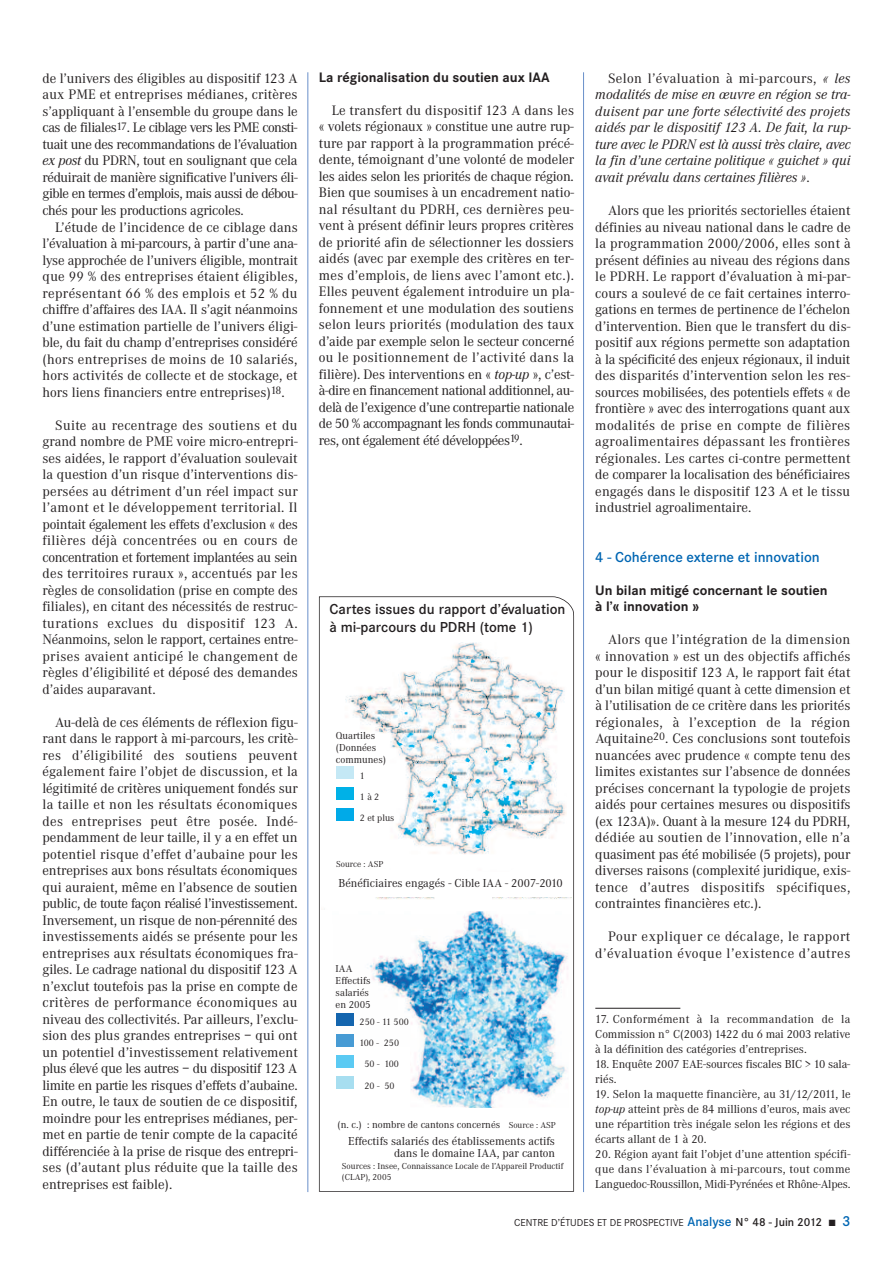
<style>
.page{position:relative;width:893px;height:1263px;background:#fff}
.page>*{position:absolute;margin:0;border:0;box-sizing:border-box;transform-origin:0 0}
.t1{font:600 15px/18px "Corporate S";color:#231f20}
.t2{font:600 15px "Corporate S";color:#0166b3}
.t3{font:14.25px/16.5px "Corporate A";color:#231f20;text-align:justify}
.t4{font:italic 14.25px/16.5px "Corporate A";color:#231f20;text-align:justify}
.t5{font:700 14.25px/16.5px "Corporate S";color:#231f20}
.t6{font:14.25px/16.5px "Corporate A";letter-spacing:.04em;color:#231f20;text-align:right}
.t7{font:12px/15px "Corporate A";color:#231f20;text-align:justify}
.t8{font:10.5px/12px "Corporate A";color:#231f20}
.t9{font:10.5px "Corporate S";color:#231f20}
.t10{font:9.75px/21px "Corporate A";color:#231f20}
.t11{font:9px/10.8px "Corporate A";color:#231f20}
.s1{font-style:italic}
.s2{font-style:normal}
.s3{font-weight:600;font-size:13.5px;color:#0166b3}
.s4{font-weight:600;font-size:12px}
.s5{font-weight:600;font-size:15px;color:#0166b3}
</style>
<div class="page">
<hr style="left:307px;top:72px;width:1px;height:1120px;background:#6990ca">
<hr style="left:583px;top:72px;width:1px;height:1120px;background:#6990ca">
<hr style="left:595px;top:1008px;width:85px;height:1px;background:#231f20">
<svg style="left:319px;top:596px;width:255px;height:596px"></svg>
<div style="left:321px;top:639px;width:251px;height:551px;background:#fff"></div>
<img style="left:336px;top:911px;width:232px;height:197px">
<div style="left:331px;top:1047px;width:79px;height:74px;background:#fff"></div>
<img style="left:345px;top:643px;width:227px;height:256px">
<div style="left:336px;top:766px;width:17px;height:13px;background:#c4e8f5"></div>
<div style="left:336px;top:787px;width:17px;height:13px;background:#00b1e7"></div>
<div style="left:336px;top:808px;width:17px;height:13px;background:#00aae8"></div>
<svg style="left:345px;top:853px;width:227px;height:44px"></svg>
<div style="left:336px;top:1013px;width:17px;height:12px;background:#1465ae"></div>
<div style="left:336px;top:1034px;width:17px;height:12px;background:#479bd4"></div>
<div style="left:336px;top:1055px;width:17px;height:12px;background:#5bcaf3"></div>
<div style="left:336px;top:1076px;width:17px;height:12px;background:#a7def0"></div>
<div style="left:567px;top:696px;width:5px;height:180px;background:#fff"></div>
<div style="left:436px;top:893px;width:56px;height:18px;background:#fff"></div>
<p class="t3" style="left:43px;top:70px;width:257px">de l’univers des éligibles au dispositif 123 A aux PME et entreprises médianes, critères s’appliquant à l’ensemble du groupe dans le cas de filiales<sup>17</sup>. Le ciblage vers les PME consti&shy;tuait une des recommandations de l’évaluation <span class="s1">ex post</span> du PDRN, tout en soulignant que cela réduirait de manière significative l’univers éli&shy;gible en termes d’emplois, mais aussi de débou&shy;chés pour les productions agricoles.</p>
<p class="t3" style="left:43px;top:218px;width:257px;text-indent:13px">L’étude de l’incidence de ce ciblage dans l’évaluation à mi-parcours, à partir d’une ana&shy;lyse approchée de l’univers éligible, montrait que 99 % des entreprises étaient éligibles, représentant 66 % des emplois et 52 % du chiffre d’affaires des IAA. Il s’agit néanmoins d’une estimation partielle de l’univers éligi&shy;ble, du fait du champ d’entreprises considéré (hors entreprises de moins de 10 salariés, hors activités de collecte et de stockage, et hors liens financiers entre entreprises)<sup>18</sup>.</p>
<p class="t3" style="left:43px;top:416px;width:257px;text-indent:13px">Suite au recentrage des soutiens et du grand nombre de PME voire micro-entrepri&shy;ses aidées, le rapport d’évaluation soulevait la question d’un risque d’interventions dis&shy;persées au détriment d’un réel impact sur l’amont et le développement territorial. Il pointait également les effets d’exclusion « des filières déjà concentrées ou en cours de concentration et fortement implantées au sein des territoires ruraux », accentués par les règles de consolidation (prise en compte des filiales), en citant des nécessités de restruc&shy;turations exclues du dispositif 123 A.<br>Néanmoins, selon le rapport, certaines entre&shy;prises avaient anticipé le changement de règles d’éligibilité et déposé des demandes d’aides auparavant.</p>
<p class="t3" style="left:43px;top:713px;width:257px;text-indent:13px">Au-delà de ces éléments de réflexion figu&shy;rant dans le rapport à mi-parcours, les critè&shy;res d’éligibilité des soutiens peuvent également faire l’objet de discussion, et la légitimité de critères uniquement fondés sur la taille et non les résultats économiques des entreprises peut être posée. Indé&shy;pendamment de leur taille, il y a en effet un potentiel risque d’effet d’aubaine pour les entreprises aux bons résultats économiques qui auraient, même en l’absence de soutien public, de toute façon réalisé l’investissement.<br>Inversement, un risque de non-pérennité des investissements aidés se présente pour les entreprises aux résultats économiques fra&shy;giles. Le cadrage national du dispositif 123 A n’exclut toutefois pas la prise en compte de critères de performance économiques au niveau des collectivités. Par ailleurs, l’exclu&shy;sion des plus grandes entreprises – qui ont un potentiel d’investissement relativement plus élevé que les autres – du dispositif 123 A limite en partie les risques d’effets d’aubaine.<br>En outre, le taux de soutien de ce dispositif, moindre pour les entreprises médianes, per&shy;met en partie de tenir compte de la capacité différenciée à la prise de risque des entrepri&shy;ses (d’autant plus réduite que la taille des entreprises est faible).</p>
<p class="t5" style="left:319px;top:69px;width:232px">La régionalisation du soutien aux IAA</p>
<p class="t3" style="left:319px;top:102px;width:257px;text-indent:13px">Le transfert du dispositif 123 A dans les « volets régionaux » constitue une autre rup&shy;ture par rapport à la programmation précé&shy;dente, témoignant d’une volonté de modeler les aides selon les priorités de chaque région.<br>Bien que soumises à un encadrement natio&shy;nal résultant du PDRH, ces dernières peu&shy;vent à présent définir leurs propres critères de priorité afin de sélectionner les dossiers aidés (avec par exemple des critères en ter&shy;mes d’emplois, de liens avec l’amont etc.).<br>Elles peuvent également introduire un pla&shy;fonnement et une modulation des soutiens selon leurs priorités (modulation des taux d’aide par exemple selon le secteur concerné ou le positionnement de l’activité dans la filière). Des interventions en « <span class="s1">top-up</span> », c’est&shy;à-dire en financement national additionnel, au&shy;delà de l’exigence d’une contrepartie nationale de 50 % accompagnant les fonds communautai&shy;res, ont également été développées<sup>19</sup>.</p>
<p class="t1" style="left:330px;top:599px;width:237px">Cartes issues du rapport d’évaluation à mi-parcours du PDRH (tome 1)</p>
<p class="t8" style="left:336px;top:729px;width:52px">Quartiles (Données communes)</p>
<p class="t10" style="left:360px;top:786px;width:36px">1à2<br>2 et plus</p>
<p class="t11" style="left:336px;top:858px;width:49px">Source : ASP</p>
<p class="t7" style="left:339px;top:875px;width:226px">Bénéficiaires engagés - Cible IAA - 2007-2010</p>
<p class="t10" style="left:360px;top:765px;width:7px">1</p>
<p class="t8" style="left:336px;top:962px;width:37px">IAA<br>Effectifs salariés en 2005</p>
<p class="t10" style="left:360px;top:1011px;width:51px">250 - 11 500</p>
<p class="t10" style="left:360px;top:1032px;width:41px">100 - 250</p>
<p class="t10" style="left:364px;top:1053px;width:36px">50 - 100</p>
<p class="t10" style="left:364px;top:1075px;width:32px">20 - 50</p>
<p class="t8" style="left:337px;top:1119px;width:164px">(n. c.) : nombre de cantons concernés</p>
<p class="t11" style="left:509px;top:1120px;width:49px">Source : ASP</p>
<p class="t11" style="left:342px;top:1160px;width:223px">Sources : Insee, Connaissance Locale de l’Appareil Productif (CLAP), 2005</p>
<p class="t7" style="left:348px;top:1135px;width:208px;line-height:12px;text-align:right">Effectifs salariés des établissements actifs dans le domaine IAA, par canton</p>
<p class="t4" style="left:595px;top:70px;width:257px;text-indent:13px"><span class="s2">Selon l’évaluation à mi-parcours,</span> « les modalités de mise en œuvre en région se tra&shy;duisent par une forte sélectivité des projets aidés par le dispositif 123 A. De fait, la rup&shy;ture avec le PDRN est là aussi très claire, avec la fin d’une certaine politique « guichet » qui avait prévalu dans certaines filières »<span class="s2">.</span></p>
<p class="t3" style="left:595px;top:202px;width:257px;text-indent:13px">Alors que les priorités sectorielles étaient définies au niveau national dans le cadre de la programmation 2000/2006, elles sont à présent définies au niveau des régions dans le PDRH. Le rapport d’évaluation à mi-par&shy;cours a soulevé de ce fait certaines interro&shy;gations en termes de pertinence de l’échelon d’intervention. Bien que le transfert du dis&shy;positif aux régions permette son adaptation à la spécificité des enjeux régionaux, il induit des disparités d’intervention selon les res&shy;sources mobilisées, des potentiels effets « de frontière » avec des interrogations quant aux modalités de prise en compte de filières agroalimentaires dépassant les frontières régionales. Les cartes ci-contre permettent de comparer la localisation des bénéficiaires engagés dans le dispositif 123 A et le tissu industriel agroalimentaire.</p>
<p class="t2" style="left:595px;top:548px;width:226px">4 - Cohérence externe et innovation</p>
<p class="t5" style="left:595px;top:581px;width:234px">Un bilan mitigé concernant le soutien à l’« innovation »</p>
<p class="t3" style="left:595px;top:631px;width:257px;text-indent:13px">Alors que l’intégration de la dimension « innovation » est un des objectifs affichés pour le dispositif 123 A, le rapport fait état d’un bilan mitigé quant à cette dimension et à l’utilisation de ce critère dans les priorités régionales, à l’exception de la région Aquitaine<sup>20</sup>. Ces conclusions sont toutefois nuancées avec prudence « compte tenu des limites existantes sur l’absence de données précises concernant la typologie de projets aidés pour certaines mesures ou dispositifs (ex 123A)». Quant à la mesure 124 du PDRH, dédiée au soutien de l’innovation, elle n’a quasiment pas été mobilisée (5 projets), pour diverses raisons (complexité juridique, exis&shy;tence d’autres dispositifs spécifiques, contraintes financières etc.).</p>
<p class="t6" style="left:595px;top:928px;width:257px">Pour expliquer ce décalage, le rapport d’évaluation évoque l’existence d’autres</p>
<p class="t7" style="left:595px;top:1011px;width:257px">17. Conformément à la recommandation de la Commission n° C(2003) 1422 du 6 mai 2003 relative à la définition des catégories d’entreprises.</p>
<p class="t7" style="left:595px;top:1056px;width:256px">18. Enquête 2007 EAE-sources fiscales BIC &gt; 10 sala&shy;riés.</p>
<p class="t7" style="left:595px;top:1086px;width:257px">19. Selon la maquette financière, au 31/12/2011, le <span class="s1">top-up</span> atteint près de 84 millions d’euros, mais avec une répartition très inégale selon les régions et des écarts allant de 1 à 20.</p>
<p class="t7" style="left:595px;top:1146px;width:257px">20. Région ayant fait l’objet d’une attention spécifi&shy;que dans l’évaluation à mi-parcours, tout comme Languedoc-Roussillon, Midi-Pyrénées et Rhône-Alpes.</p>
<p class="t9" style="left:514px;top:1216px;width:338px">CENTRE D’ÉTUDES ET DE PROSPECTIVE <span class="s3">Analyse</span> <span class="s4">N° 48 - Juin 2012</span> ■ <span class="s5">3</span></p>
</div>
